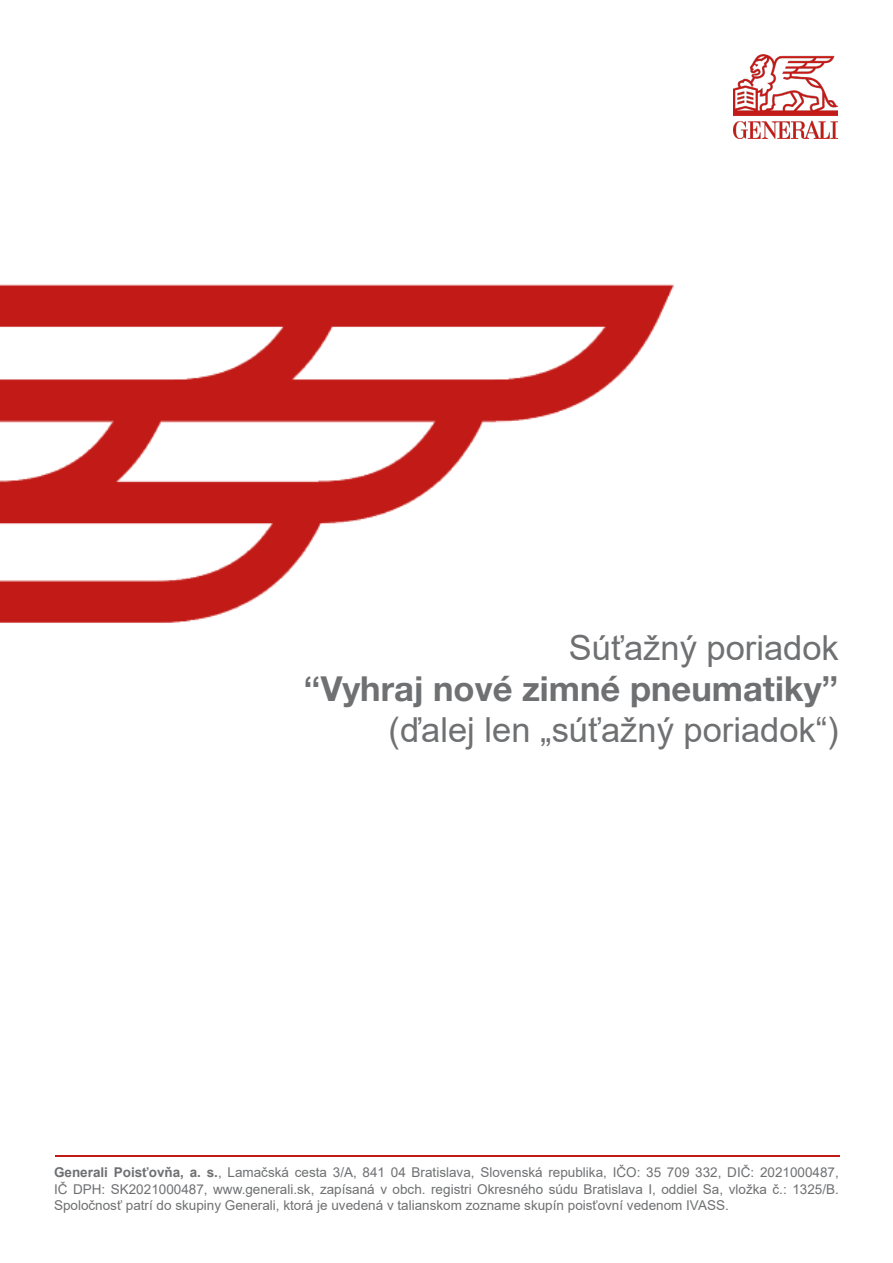
<style>
.page{position:relative;width:893px;height:1263px;background:#fff}
.page>*{position:absolute;margin:0;border:0;box-sizing:border-box;transform-origin:0 0}
.t1{font:34.5px "Arial";color:#6f7072}
.t2{font:700 34.5px "Helvetica Neue LT Pro";color:#6f7072}
.t3{font:13.5px/16.2px "Arial";color:#6f7072;text-align:justify}
.s1{font-family:"Arial"}
.s2{font-weight:700}
</style>
<div class="page">
<img style="left:0;top:284px;width:674px;height:339px">
<img style="left:734px;top:54px;width:104px;height:85px">
<hr style="left:55px;top:1156px;width:784px;height:1px;background:#c21b17">
<p class="t1" style="left:569px;top:624px;width:271px">Súťažný poriadok</p>
<p class="t2" style="left:303px;top:667px;width:537px"><span class="s1">“</span>Vyhraj nové zimné pneumatiky<span class="s1">”</span></p>
<p class="t1" style="left:389px;top:706px;width:452px">(ďalej len „súťažný poriadok“)</p>
<p class="t3" style="left:54px;top:1164px;width:786px"><span class="s2">Generali Poisťovňa, a. s.</span>, Lamačská cesta 3/A, 841 04 Bratislava, Slovenská republika, IČO: 35 709 332, DIČ: 2021000487, IČ DPH: SK2021000487, www.generali.sk, zapísaná v obch. registri Okresného súdu Bratislava I, oddiel Sa, vložka č.: 1325/B.<br>Spoločnosť patrí do skupiny Generali, ktorá je uvedená v talianskom zozname skupín poisťovní vedenom IVASS.</p>
</div>
